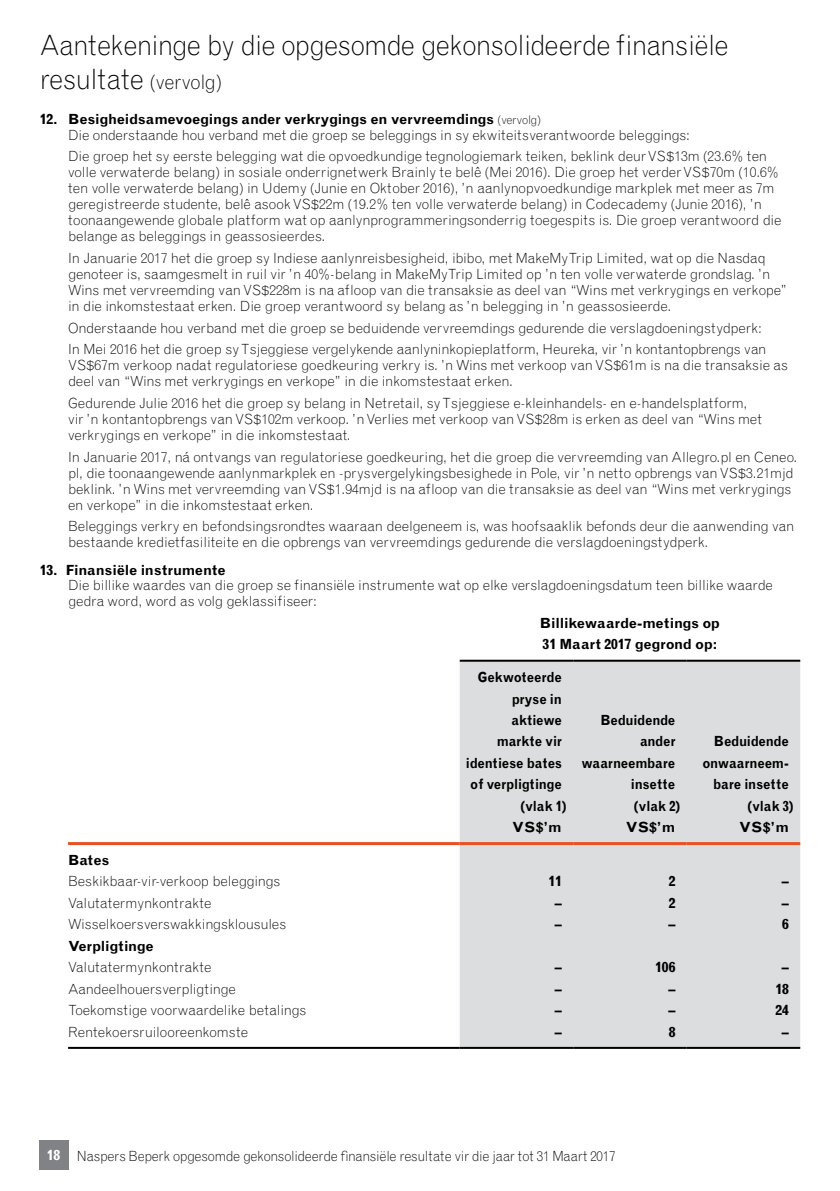
<style>
.page{position:relative;width:840px;height:1191px;background:#fff}
.page>*{position:absolute;margin:0;border:0;box-sizing:border-box;transform-origin:0 0}
.t1{font:300 28px/33.6px "Grotesque MT Std";letter-spacing:-.025em;color:#000;scale:.95 1}
.t2{font:300 14px/16px "Grotesque MT Std";letter-spacing:-.01em;color:#000}
.t3{font:700 14px/21.4px "Grotesque MT Std";color:#000;text-align:justify;scale:.9 1}
.t4{font:700 14px/21.4px "Grotesque MT Std";color:#000}
.t5{font:300 14px "Grotesque MT Std";letter-spacing:-.01em;color:#000;scale:.95 1}
.t6{font:300 14px "Grotesque MT Std";letter-spacing:.01em;color:#000}
.t7{font:700 14px "Grotesque MT Std";letter-spacing:-.02em;color:#000;scale:.9 1}
.s1{font-size:20px}
.s2{font-weight:700}
.s3{font-size:12px}
.s4{font-weight:700;color:#fff}
</style>
<div class="page">
<div style="left:39px;top:1140px;width:29px;height:30px;background:#808285"></div>
<div style="left:459px;top:661px;width:340px;height:386px;background:#dcddde"></div>
<hr style="left:459px;top:659px;width:114px;height:2px;background:#000">
<hr style="left:573px;top:659px;width:113px;height:2px;background:#000">
<hr style="left:686px;top:659px;width:113px;height:2px;background:#000">
<hr style="left:68px;top:1047px;width:391px;height:2px;background:#000">
<hr style="left:459px;top:1047px;width:114px;height:2px;background:#000">
<hr style="left:573px;top:1047px;width:113px;height:2px;background:#000">
<hr style="left:686px;top:1047px;width:113px;height:2px;background:#000">
<hr style="left:68px;top:842px;width:391px;height:3px;background:#e75124">
<hr style="left:459px;top:842px;width:114px;height:3px;background:#e75124">
<hr style="left:573px;top:842px;width:113px;height:3px;background:#e75124">
<hr style="left:686px;top:842px;width:113px;height:3px;background:#e75124">
<h1 class="t1" style="left:40px;top:29px;width:726px">Aantekeninge by die opgesomde gekonsolideerde finansiële resultate <span class="s1">(vervolg)</span></h1>
<p class="t2" style="left:68px;top:111px;width:623px;text-indent:-28px"><span class="s2">12. Besigheidsamevoegings ander verkrygings en vervreemdings</span> <span class="s3">(vervolg)<br></span>Die onderstaande hou verband met die groep se beleggings in sy ekwiteitsverantwoorde beleggings:</p>
<p class="t2" style="left:68px;top:148px;width:714px">Die groep het sy eerste belegging wat die opvoedkundige tegnologiemark teiken, beklink deur VS$13m (23.6% ten volle verwaterde belang) in sosiale onderrignetwerk Brainly te belê (Mei 2016). Die groep het verder VS$70m (10.6% ten volle verwaterde belang) in Udemy (Junie en Oktober 2016), ’n aanlynopvoedkundige markplek met meer as 7m geregistreerde studente, belê asook VS$22m (19.2% ten volle verwaterde belang) in Codecademy (Junie 2016), ’n toonaangewende globale platform wat op aanlynprogrammeringsonderrig toegespits is. Die groep verantwoord die belange as beleggings in geassosieerdes.</p>
<p class="t2" style="left:68px;top:250px;width:720px">In Januarie 2017 het die groep sy Indiese aanlynreisbesigheid, ibibo, met MakeMyTrip Limited, wat op die Nasdaq genoteer is, saamgesmelt in ruil vir ’n 40%-belang in MakeMyTrip Limited op ’n ten volle verwaterde grondslag. ’n Wins met vervreemding van VS$228m is na afloop van die transaksie as deel van “Wins met verkrygings en verkope” in die inkomstestaat erken. Die groep verantwoord sy belang as ’n belegging in ’n geassosieerde.</p>
<p class="t2" style="left:68px;top:317px;width:699px;line-height:21.6px">Onderstaande hou verband met die groep se beduidende vervreemdings gedurende die verslagdoeningstydperk:<br>In Mei 2016 het die groep sy Tsjeggiese vergelykende aanlyninkopieplatform, Heureka, vir ’n kontantopbrengs van</p>
<p class="t2" style="left:68px;top:357px;width:720px">VS$67m verkoop nadat regulatoriese goedkeuring verkry is. ’n Wins met verkoop van VS$61m is na die transaksie as deel van “Wins met verkrygings en verkope” in die inkomstestaat erken.</p>
<p class="t2" style="left:68px;top:395px;width:695px">Gedurende Julie 2016 het die groep sy belang in Netretail, sy Tsjeggiese e-kleinhandels- en e-handelsplatform, vir ’n kontantopbrengs van VS$102m verkoop. ’n Verlies met verkoop van VS$28m is erken as deel van “Wins met verkrygings en verkope” in die inkomstestaat.</p>
<p class="t2" style="left:68px;top:449px;width:730px">In Januarie 2017, ná ontvangs van regulatoriese goedkeuring, het die groep die vervreemding van Allegro.pl en Ceneo. pl, die toonaangewende aanlynmarkplek en -prysvergelykingsbesighede in Pole, vir ’n netto opbrengs van VS$3.21mjd beklink. ’n Wins met vervreemding van VS$1.94mjd is na afloop van die transaksie as deel van “Wins met verkrygings en verkope” in die inkomstestaat erken.</p>
<p class="t2" style="left:68px;top:518px;width:727px">Beleggings verkry en befondsingsrondtes waaraan deelgeneem is, was hoofsaaklik befonds deur die aanwending van bestaande kredietfasiliteite en die opbrengs van vervreemdings gedurende die verslagdoeningstydperk.</p>
<p class="t4" style="left:40px;top:559px;width:188px">13. Finansiële instrumente</p>
<p class="t2" style="left:68px;top:577px;width:706px">Die billike waardes van die groep se finansiële instrumente wat op elke verslagdoeningsdatum teen billike waarde gedra word, word as volg geklassifiseer:</p>
<p class="t4" style="left:539px;top:612px;width:181px">Billikewaarde-metings op<br>31 Maart 2017 gegrond op:</p>
<p class="t3" style="left:511px;top:666px;width:57px;text-indent:-34px">Gekwoteerde pryse in aktiewe</p>
<p class="t7" style="left:600px;top:712px;width:85px">Beduidende</p>
<p class="t3" style="left:496px;top:731px;width:74px">markte vir</p>
<p class="t3" style="left:639px;top:731px;width:41px">ander</p>
<p class="t7" style="left:713px;top:733px;width:85px">Beduidende</p>
<p class="t3" style="left:465px;top:752px;width:108px">identiese bates</p>
<p class="t3" style="left:581px;top:752px;width:105px">waarneembare</p>
<p class="t3" style="left:702px;top:752px;width:97px">onwaarneem-</p>
<p class="t3" style="left:470px;top:774px;width:103px">of verpligtinge</p>
<p class="t3" style="left:630px;top:774px;width:51px">insette</p>
<p class="t3" style="left:712px;top:774px;width:86px">bare insette</p>
<p class="t3" style="left:520px;top:795px;width:53px">(vlak 1)</p>
<p class="t3" style="left:633px;top:795px;width:53px">(vlak 2)</p>
<p class="t3" style="left:747px;top:795px;width:53px">(vlak 3)</p>
<p class="t4" style="left:512px;top:816px;width:51px">VS$’m</p>
<p class="t4" style="left:625px;top:816px;width:51px">VS$’m</p>
<p class="t4" style="left:738px;top:816px;width:51px">VS$’m</p>
<p class="t4" style="left:68px;top:849px;width:43px">Bates</p>
<p class="t2" style="left:68px;top:873px;width:213px">Beskikbaar-vir-verkoop beleggings</p>
<p class="t4" style="left:548px;top:871px;width:15px">11</p>
<p class="t4" style="left:668px;top:871px;width:8px">2</p>
<p class="t4" style="left:781px;top:871px;width:8px">–</p>
<p class="t6" style="left:68px;top:894px;width:145px">Valutatermynkontrakte</p>
<p class="t4" style="left:554px;top:892px;width:8px">–</p>
<p class="t4" style="left:668px;top:892px;width:8px">2</p>
<p class="t4" style="left:781px;top:892px;width:8px">–</p>
<p class="t2" style="left:68px;top:916px;width:219px">Wisselkoersverswakkingsklousules</p>
<p class="t4" style="left:554px;top:913px;width:8px">–</p>
<p class="t4" style="left:668px;top:913px;width:8px">–</p>
<p class="t4" style="left:781px;top:913px;width:8px">6</p>
<p class="t4" style="left:68px;top:935px;width:87px">Verpligtinge</p>
<p class="t6" style="left:68px;top:958px;width:145px">Valutatermynkontrakte</p>
<p class="t4" style="left:554px;top:956px;width:8px">–</p>
<p class="t4" style="left:655px;top:956px;width:22px">106</p>
<p class="t4" style="left:781px;top:956px;width:8px">–</p>
<p class="t2" style="left:68px;top:980px;width:169px">Aandeelhouersverpligtinge</p>
<p class="t4" style="left:554px;top:978px;width:8px">–</p>
<p class="t4" style="left:668px;top:978px;width:8px">–</p>
<p class="t4" style="left:775px;top:978px;width:15px">18</p>
<p class="t2" style="left:68px;top:1002px;width:239px">Toekomstige voorwaardelike betalings</p>
<p class="t4" style="left:554px;top:999px;width:8px">–</p>
<p class="t4" style="left:668px;top:999px;width:8px">–</p>
<p class="t4" style="left:775px;top:999px;width:15px">24</p>
<p class="t2" style="left:68px;top:1023px;width:181px">Rentekoersruilooreenkomste</p>
<p class="t4" style="left:554px;top:1021px;width:8px">–</p>
<p class="t4" style="left:668px;top:1021px;width:8px">8</p>
<p class="t4" style="left:781px;top:1021px;width:8px">–</p>
<p class="t5" style="left:47px;top:1147px;width:600px"><span class="s4">18</span> Naspers Beperk opgesomde gekonsolideerde finansiële resultate vir die jaar tot 31 Maart 2017</p>
</div>
